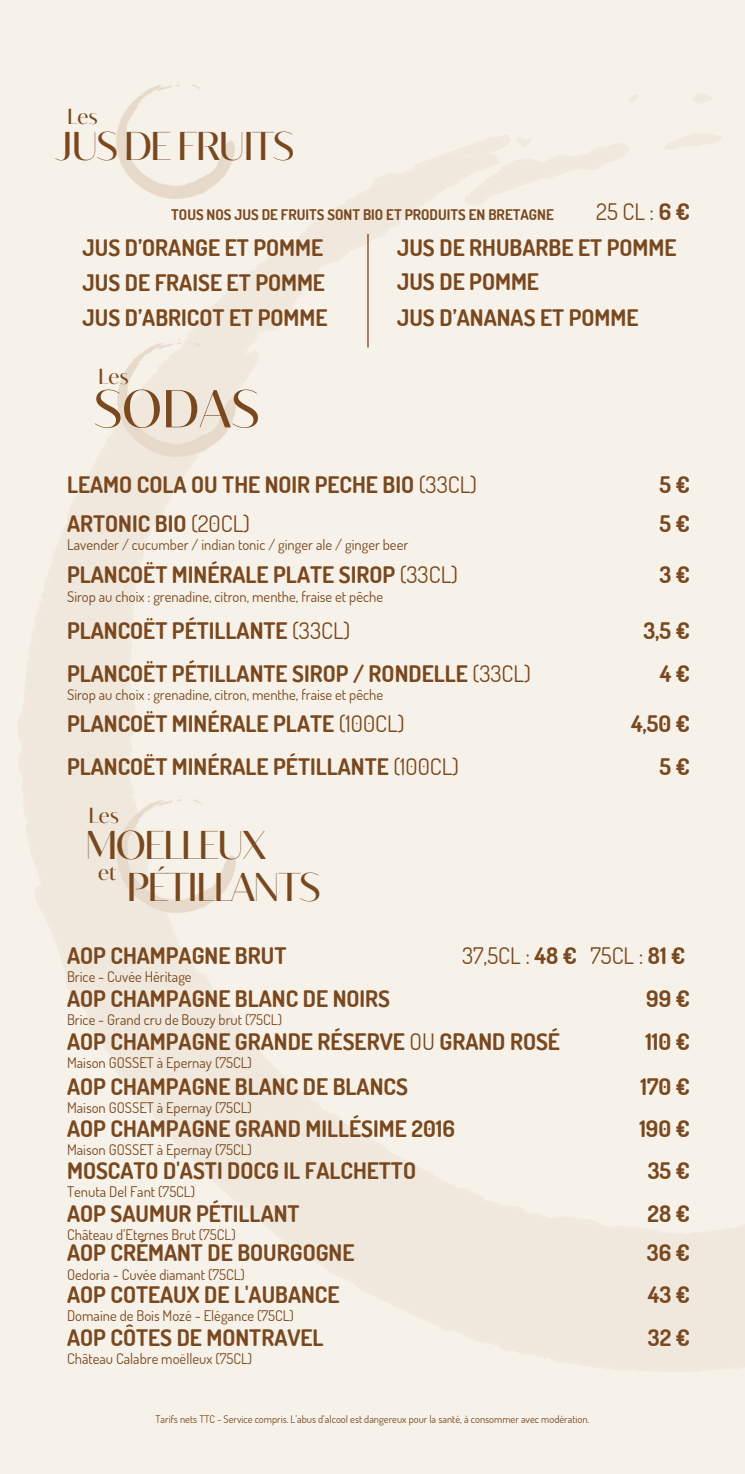
<style>
.page{position:relative;width:745px;height:1474px;background:#fff}
.page>*{position:absolute;margin:0;border:0;box-sizing:border-box;transform-origin:0 0}
.t1{font:53.02px "Blacker Sans Display";color:#7a481f}
.t2{font:39.9px "Blacker Sans Display";letter-spacing:-.045em;color:#7a481f}
.t3{font:700 22.75px "Dosis";color:#7a481f}
.t4{font:22.75px "Dosis";color:#7a481f}
.t5{font:21.7px "Blacker Sans Display";color:#7a481f}
.t6{font:14.7px "Dosis";color:#7a481f}
.t7{font:700 14.7px "Dosis";color:#7a481f}
.t8{font:10.5px "Dosis";color:#7a481f}
.s1{font-weight:700}
.s2{font-weight:400}
</style>
<div class="page">
<div style="left:0;top:0;width:744px;height:1474px;background:#f7f2e9"></div>
<img style="left:116px;top:85px;width:118px;height:114px">
<img style="left:117px;top:339px;width:118px;height:117px">
<img style="left:117px;top:796px;width:118px;height:117px">
<hr style="left:367px;top:234px;width:1px;height:114px;background:#7a481f">
<h6 class="t5" style="left:67px;top:103px;width:32px">Les</h6>
<p class="t2" style="left:55px;top:121px;width:240px">JUS DE FRUITS</p>
<h3 class="t7" style="left:171px;top:205px;width:384px">TOUS NOS JUS DE FRUITS SONT BIO ET PRODUITS EN BRETAGNE</h3>
<p class="t4" style="left:596px;top:196px;width:95px">25CL:<span class="s1">6€</span></p>
<h4 class="t3" style="left:82px;top:232px;width:242px">JUS D’ORANGE ET POMME</h4>
<h3 class="t3" style="left:82px;top:267px;width:244px">JUS DE FRAISE ET POMME</h3>
<h3 class="t3" style="left:82px;top:303px;width:246px">JUS D’ABRICOT ET POMME</h3>
<h3 class="t5" style="left:98px;top:362px;width:32px">Les</h3>
<h3 class="t1" style="left:94px;top:376px;width:167px">SODAS</h3>
<p class="t3" style="left:397px;top:233px;width:280px">JUS DE RHUBARBE ET POMME</p>
<h6 class="t3" style="left:397px;top:267px;width:143px">JUS DE POMME</h6>
<h1 class="t3" style="left:397px;top:303px;width:243px">JUS D’ANANAS ET POMME</h1>
<h4 class="t3" style="left:67px;top:470px;width:411px">LEAMO COLA OU THE NOIR PECHE BIO <span class="s2">(33CL)</span></h4>
<h5 class="t3" style="left:659px;top:470px;width:32px">5€</h5>
<p class="t3" style="left:67px;top:509px;width:184px">ARTONIC BIO <span class="s2">(20CL)</span></p>
<p class="t6" style="left:67px;top:535px;width:342px">Lavender / cucumber / indian tonic / ginger ale / ginger beer</p>
<h5 class="t3" style="left:659px;top:509px;width:32px">5€</h5>
<p class="t3" style="left:67px;top:560px;width:392px">PLANCOËT MINÉRALE PLATE SIROP <span class="s2">(33CL)</span></p>
<p class="t6" style="left:67px;top:587px;width:317px">Sirop au choix : grenadine, citron, menthe, fraise et pêche</p>
<h3 class="t3" style="left:659px;top:560px;width:32px">3€</h3>
<h4 class="t3" style="left:67px;top:615px;width:285px">PLANCOËT PÉTILLANTE <span class="s2">(33CL)</span></h4>
<h5 class="t3" style="left:643px;top:615px;width:48px">3,5 €</h5>
<p class="t3" style="left:67px;top:658px;width:465px">PLANCOËT PÉTILLANTE SIROP / RONDELLE <span class="s2">(33CL)</span></p>
<p class="t6" style="left:67px;top:685px;width:317px">Sirop au choix : grenadine, citron, menthe, fraise et pêche</p>
<h5 class="t3" style="left:659px;top:658px;width:32px">4€</h5>
<h5 class="t3" style="left:67px;top:709px;width:339px">PLANCOËT MINÉRALE PLATE <span class="s2">(100CL)</span></h5>
<h4 class="t3" style="left:630px;top:709px;width:60px">4,50 €</h4>
<h5 class="t3" style="left:67px;top:752px;width:393px">PLANCOËT MINÉRALE PÉTILLANTE <span class="s2">(100CL)</span></h5>
<h4 class="t3" style="left:659px;top:752px;width:32px">5€</h4>
<h4 class="t5" style="left:88px;top:802px;width:32px">Les</h4>
<p class="t2" style="left:85px;top:820px;width:183px">MOELLEUX</p>
<p class="t5" style="left:98px;top:858px;width:21px">et</p>
<p class="t2" style="left:126px;top:862px;width:195px">PÉTILLANTS</p>
<p class="t3" style="left:67px;top:941px;width:221px">AOP CHAMPAGNE BRUT</p>
<p class="t6" style="left:67px;top:967px;width:126px">Brice - Cuvée Héritage</p>
<h5 class="t4" style="left:462px;top:941px;width:225px">37,5CL : <span class="s1">48 €</span> 75CL : <span class="s1">81 €</span></h5>
<h4 class="t3" style="left:67px;top:983px;width:324px">AOP CHAMPAGNE BLANC DE NOIRS</h4>
<h5 class="t6" style="left:67px;top:1010px;width:216px">Brice - Grand cru de Bouzy brut (75CL)</h5>
<p class="t3" style="left:67px;top:1027px;width:494px">AOP CHAMPAGNE GRANDE RÉSERVE <span class="s2">OU</span> GRAND ROSÉ</p>
<p class="t6" style="left:67px;top:1053px;width:186px">Maison GOSSET à Epernay (75CL)</p>
<h5 class="t3" style="left:67px;top:1072px;width:342px">AOP CHAMPAGNE BLANC DE BLANCS</h5>
<p class="t6" style="left:67px;top:1098px;width:186px">Maison GOSSET à Epernay (75CL)</p>
<h5 class="t3" style="left:67px;top:1114px;width:389px">AOP CHAMPAGNE GRAND MILLÉSIME 2016</h5>
<h5 class="t6" style="left:67px;top:1140px;width:186px">Maison GOSSET à Epernay (75CL)</h5>
<p class="t3" style="left:67px;top:1155px;width:350px">MOSCATO D'ASTI DOCG IL FALCHETTO</p>
<p class="t6" style="left:67px;top:1182px;width:129px">Tenuta Del Fant (75CL)</p>
<p class="t3" style="left:67px;top:1198px;width:234px">AOP SAUMUR PÉTILLANT</p>
<h5 class="t6" style="left:67px;top:1225px;width:170px">Château d’Eternes Brut (75CL)</h5>
<h5 class="t3" style="left:67px;top:1238px;width:289px">AOP CRÉMANT DE BOURGOGNE</h5>
<h4 class="t6" style="left:67px;top:1265px;width:179px">Oedoria - Cuvée diamant (75CL)</h4>
<h6 class="t3" style="left:67px;top:1280px;width:274px">AOP COTEAUX DE L'AUBANCE</h6>
<h2 class="t6" style="left:67px;top:1306px;width:228px">Domaine de Bois Mozé - Elégance (75CL)</h2>
<h2 class="t3" style="left:67px;top:1322px;width:258px">AOP CÔTES DE MONTRAVEL</h2>
<p class="t6" style="left:67px;top:1349px;width:186px">Château Calabre moëlleux (75CL)</p>
<h2 class="t8" style="left:155px;top:1412px;width:435px">Tarifs nets TTC - Service compris. L’abus d’alcool est dangereux pour la santé, à consommer avec modération.</h2>
<p class="t3" style="left:645px;top:983px;width:45px">99€</p>
<h5 class="t3" style="left:645px;top:1027px;width:46px">110 €</h5>
<p class="t3" style="left:640px;top:1072px;width:51px">170 €</p>
<p class="t3" style="left:639px;top:1114px;width:52px">190 €</p>
<p class="t3" style="left:647px;top:1155px;width:44px">35€</p>
<h4 class="t3" style="left:647px;top:1198px;width:44px">28€</h4>
<h5 class="t3" style="left:646px;top:1238px;width:44px">36€</h5>
<h6 class="t3" style="left:647px;top:1280px;width:43px">43€</h6>
<p class="t3" style="left:647px;top:1322px;width:44px">32€</p>
</div>
